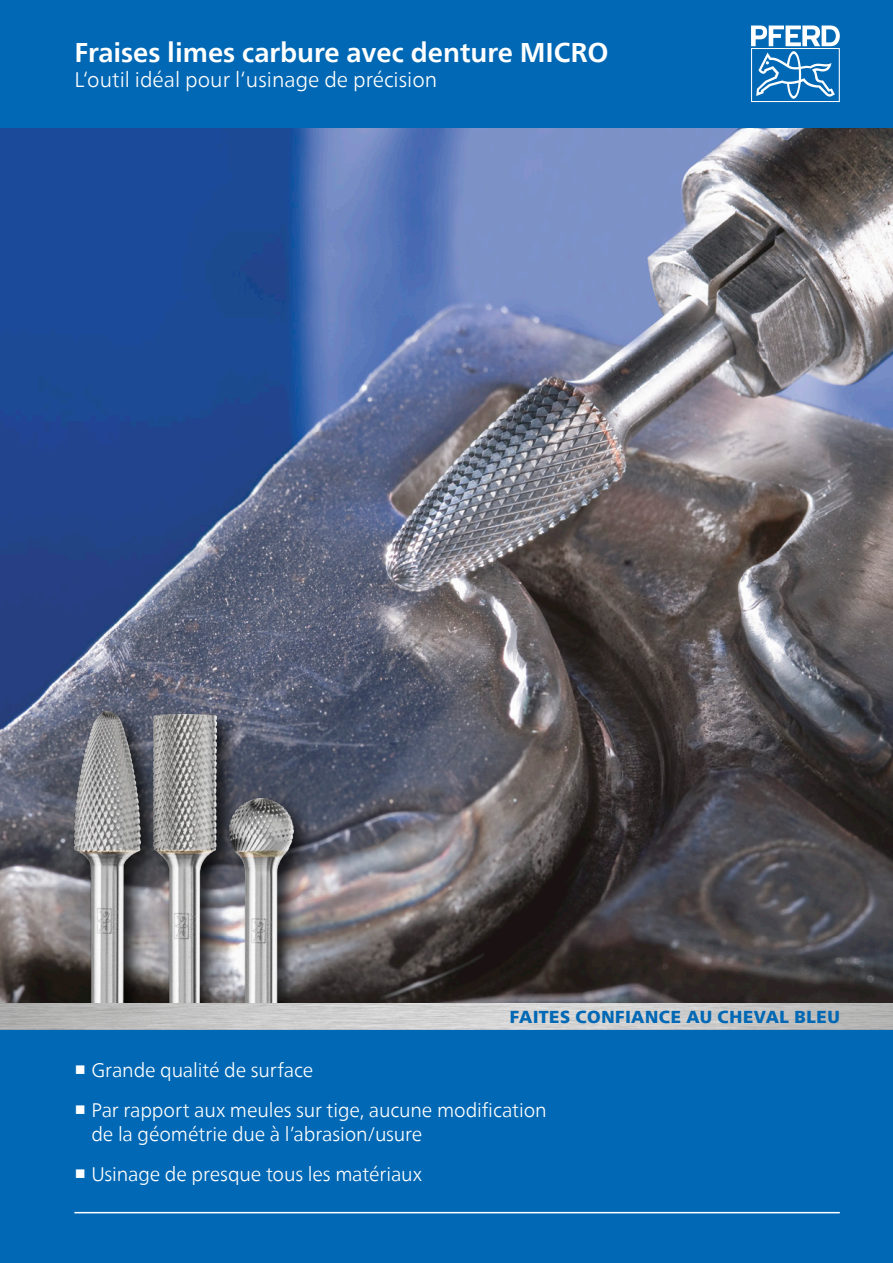
<style>
.page{position:relative;width:893px;height:1263px;background:#fff}
.page>*{position:absolute;margin:0;border:0;box-sizing:border-box;transform-origin:0 0}
.Ausgabenamen_Katalog{font:700 27px "Neue Frutiger World";color:#fff}
.Ausgabenamen_Katalog-2{font:300 21px "Neue Frutiger World";color:#fff}
.t1{font:300 19.5px/23.4px "Neue Frutiger World";letter-spacing:-.01em;color:#fff}
.t2{font:900 17.25px "Neue Frutiger World";letter-spacing:.035em;color:#0068b4}
.s1{font-family:"Arial Unicode MS";font-weight:700}
</style>
<div class="page">
<img style="left:0;top:128px;width:893px;height:875px">
<div style="left:225px;top:793px;width:91px;height:303px;background:#000;opacity:.75"></div>
<img style="left:240px;top:798px;width:53px;height:205px">
<div style="left:148px;top:709px;width:92px;height:380px;background:#000;opacity:.75"></div>
<img style="left:163px;top:714px;width:54px;height:289px">
<div style="left:70px;top:707px;width:93px;height:392px;background:#000;opacity:.75"></div>
<img style="left:74px;top:712px;width:66px;height:291px">
<div style="left:0;top:1029px;width:893px;height:234px;background:#0068b4"></div>
<hr style="left:74px;top:1212px;width:766px;height:1px;background:#fff">
<svg style="left:0;top:1003px;width:893px;height:26px;background:#c7c6c6"></svg>
<div style="left:0;top:0;width:893px;height:128px;background:#0068b4"></div>
<svg style="left:751px;top:26px;width:89px;height:76px"></svg>
<p class="Ausgabenamen_Katalog" style="left:74px;top:28px;width:536px">Fraises limes carbure avec denture MICRO</p>
<p class="Ausgabenamen_Katalog-2" style="left:74px;top:63px;width:364px">L‘outil idéal pour l‘usinage de précision</p>
<p class="t2" style="left:510px;top:1007px;width:331px">FAITES CONFIANCE AU CHEVAL BLEU</p>
<p class="t1" style="left:74px;top:1058px;width:240px"><span class="s1">■</span> Grande qualité de surface</p>
<p class="t1" style="left:91px;top:1099px;width:457px;text-indent:-17px"><span class="s1">■</span> Par rapport aux meules sur tige, aucune modification de la géométrie due à l’abrasion/usure</p>
<p class="t1" style="left:74px;top:1162px;width:349px"><span class="s1">■</span> Usinage de presque tous les matériaux</p>
</div>
